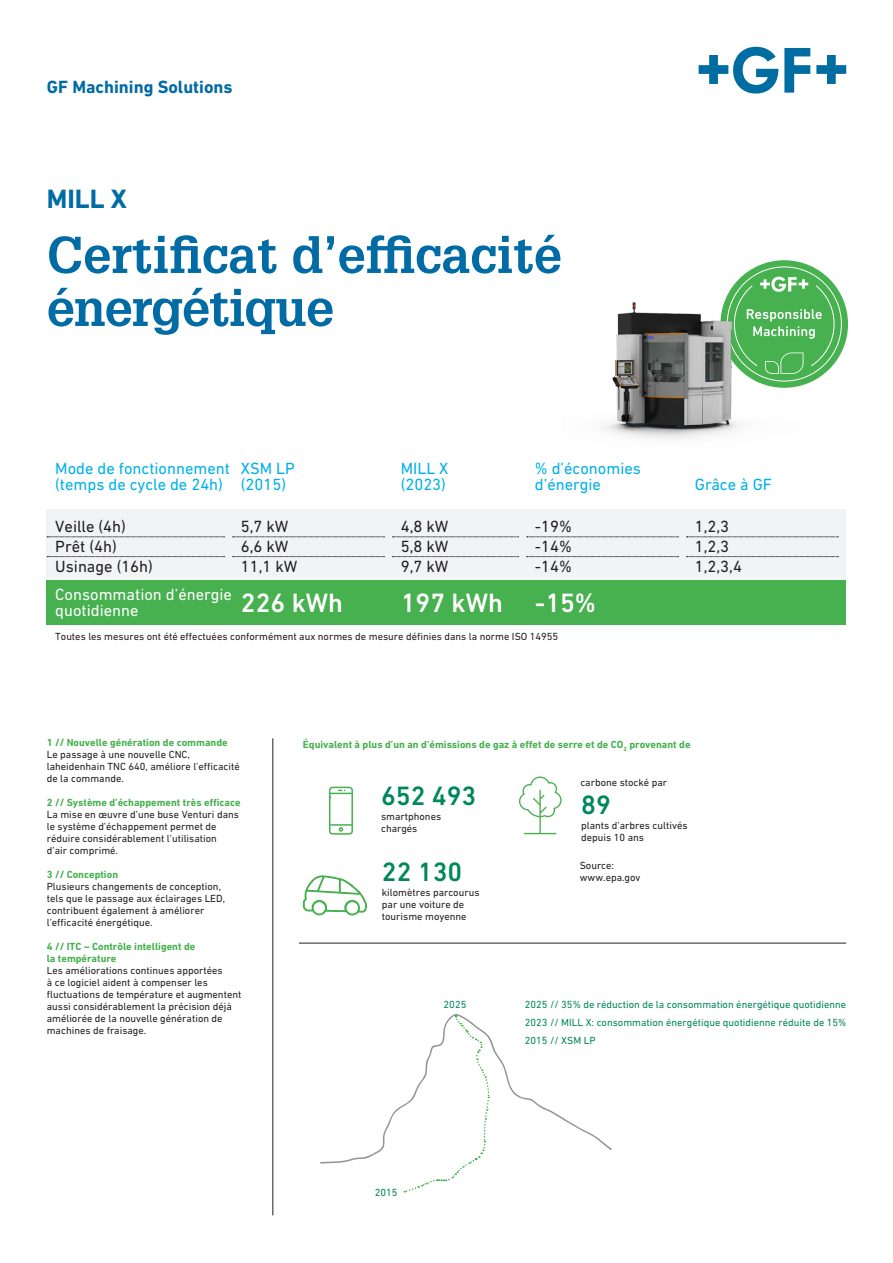
<style>
.page{position:relative;width:893px;height:1263px;background:#fff}
.page>*{position:absolute;margin:0;border:0;box-sizing:border-box;transform-origin:0 0}
.Headline_60pt__black_or_white{font:700 50.55px/52.9px "Glypha LT Pro";color:#006ba4}
.Copy_text_9pt__black__color_or_white{font:500 27px "DIN Next W1 G";color:#fff}
.Copy_text_9pt__black__color_or_white-2{font:500 27px "DIN Next W1 G";color:#00875c}
.Division_name_12pt__GF_blue_or_white{font:700 27px "DIN Next W1 G";color:#006ba4}
.Division_name_12pt__GF_blue_or_white-2{font:700 18px "DIN Next W1 G";color:#006ba4}
.Copy_text_9pt__black__color_or_white-3{font:16.5px/16.5px "DIN Next W1 G";color:#00b0e9}
.Copy_text_9pt__black__color_or_white-4{font:16.5px "DIN Next W1 G";color:#231f20}
.Copy_text_9pt__black__color_or_white-5{font:16.5px/16.5px "DIN Next W1 G";color:#fff}
.Copy_text_9pt__black__color_or_white-6{font:10.5px/12px "DIN Next W1 G";color:#231f20}
.Copy_text_9pt__black__color_or_white-7{font:700 10.5px/12px "DIN Next W1 G";color:#47b04f}
.Copy_text_9pt__black__color_or_white-8{font:10.5px "DIN Next W1 G";color:#00875c}
</style>
<div class="page">
<svg style="left:720px;top:260px;width:128px;height:128px;background:#58b760"></svg>
<svg style="left:736px;top:277px;width:99px;height:97px;background:#69be6f"></svg>
<hr style="left:299px;top:943px;width:547px;height:1px;background:#231f20">
<svg style="left:699px;top:47px;width:79px;height:47px"></svg>
<svg style="left:784px;top:48px;width:26px;height:45px"></svg>
<svg style="left:816px;top:55px;width:30px;height:29px"></svg>
<hr style="left:273px;top:738px;width:1px;height:477px;background:#231f20">
<svg style="left:320px;top:1014px;width:292px;height:179px"></svg>
<img style="left:604px;top:282px;width:218px;height:157px">
<svg style="left:519px;top:776px;width:43px;height:58px"></svg>
<svg style="left:328px;top:786px;width:25px;height:49px"></svg>
<svg style="left:303px;top:875px;width:64px;height:41px"></svg>
<div style="left:47px;top:509px;width:799px;height:71px;background:#f2f3f4"></div>
<svg style="left:47px;top:537px;width:178px;height:1px"></svg>
<svg style="left:47px;top:556px;width:178px;height:1px"></svg>
<svg style="left:233px;top:537px;width:151px;height:1px"></svg>
<svg style="left:233px;top:556px;width:151px;height:1px"></svg>
<svg style="left:393px;top:537px;width:126px;height:1px"></svg>
<svg style="left:393px;top:556px;width:126px;height:1px"></svg>
<svg style="left:527px;top:537px;width:152px;height:1px"></svg>
<svg style="left:527px;top:556px;width:152px;height:1px"></svg>
<svg style="left:687px;top:537px;width:151px;height:1px"></svg>
<svg style="left:687px;top:556px;width:151px;height:1px"></svg>
<div style="left:47px;top:580px;width:799px;height:44px;background:#47b04f"></div>
<p class="Division_name_12pt__GF_blue_or_white-2" style="left:47px;top:76px;width:187px">GF Machining Solutions</p>
<p class="Division_name_12pt__GF_blue_or_white" style="left:47px;top:183px;width:82px">MILL X</p>
<p class="Headline_60pt__black_or_white" style="left:47px;top:227px;width:517px">Certificat d’efficacité énergétique</p>
<p class="Copy_text_9pt__black__color_or_white-3" style="left:55px;top:460px;width:176px">Mode de fonctionnement</p>
<p class="Copy_text_9pt__black__color_or_white-3" style="left:55px;top:476px;width:169px">(temps de cycle de 24h)</p>
<p class="Copy_text_9pt__black__color_or_white-4" style="left:55px;top:517px;width:72px">Veille (4h)</p>
<p class="Copy_text_9pt__black__color_or_white-4" style="left:55px;top:537px;width:63px">Prêt (4h)</p>
<p class="Copy_text_9pt__black__color_or_white-4" style="left:55px;top:557px;width:99px">Usinage (16h)</p>
<p class="Copy_text_9pt__black__color_or_white-3" style="left:241px;top:460px;width:56px">XSM LP</p>
<p class="Copy_text_9pt__black__color_or_white-3" style="left:241px;top:476px;width:47px">(2015)</p>
<p class="Copy_text_9pt__black__color_or_white-4" style="left:241px;top:517px;width:49px">5,7 kW</p>
<p class="Copy_text_9pt__black__color_or_white-4" style="left:241px;top:537px;width:49px">6,6 kW</p>
<p class="Copy_text_9pt__black__color_or_white-4" style="left:241px;top:557px;width:58px">11,1 kW</p>
<p class="Copy_text_9pt__black__color_or_white-3" style="left:401px;top:460px;width:49px">MILL X</p>
<p class="Copy_text_9pt__black__color_or_white-3" style="left:401px;top:476px;width:47px">(2023)</p>
<p class="Copy_text_9pt__black__color_or_white-4" style="left:401px;top:517px;width:49px">4,8 kW</p>
<p class="Copy_text_9pt__black__color_or_white-4" style="left:401px;top:537px;width:49px">5,8 kW</p>
<p class="Copy_text_9pt__black__color_or_white-4" style="left:401px;top:557px;width:49px">9,7 kW</p>
<p class="Copy_text_9pt__black__color_or_white-3" style="left:535px;top:460px;width:108px">% d’économies d’énergie</p>
<p class="Copy_text_9pt__black__color_or_white-4" style="left:535px;top:517px;width:38px">-19%</p>
<p class="Copy_text_9pt__black__color_or_white-4" style="left:535px;top:537px;width:38px">-14%</p>
<p class="Copy_text_9pt__black__color_or_white-4" style="left:535px;top:557px;width:38px">-14%</p>
<p class="Copy_text_9pt__black__color_or_white-5" style="left:55px;top:586px;width:178px">Consommation d’énergie quotidienne</p>
<p class="Copy_text_9pt__black__color_or_white" style="left:241px;top:587px;width:104px">226 kWh</p>
<p class="Copy_text_9pt__black__color_or_white" style="left:401px;top:587px;width:104px">197 kWh</p>
<p class="Copy_text_9pt__black__color_or_white" style="left:535px;top:587px;width:63px">-15%</p>
<p class="Copy_text_9pt__black__color_or_white-6" style="left:55px;top:630px;width:505px">Toutes les mesures ont été effectuées conformément aux normes de mesure définies dans la norme ISO 14955</p>
<p class="Copy_text_9pt__black__color_or_white-3" style="left:695px;top:476px;width:79px">Grâce à GF</p>
<p class="Copy_text_9pt__black__color_or_white-4" style="left:695px;top:517px;width:36px">1,2,3</p>
<p class="Copy_text_9pt__black__color_or_white-4" style="left:695px;top:537px;width:36px">1,2,3</p>
<p class="Copy_text_9pt__black__color_or_white-4" style="left:695px;top:557px;width:49px">1,2,3,4</p>
<p class="Copy_text_9pt__black__color_or_white-7" style="left:47px;top:737px;width:182px">1 // Nouvelle génération de commande</p>
<p class="Copy_text_9pt__black__color_or_white-6" style="left:47px;top:748px;width:195px">Le passage à une nouvelle CNC, laheidenhain TNC 640, améliore l’efficacité de la commande.</p>
<p class="Copy_text_9pt__black__color_or_white-7" style="left:47px;top:797px;width:195px">2 // Système d’échappement très efficace</p>
<p class="Copy_text_9pt__black__color_or_white-6" style="left:47px;top:808px;width:194px">La mise en œuvre d’une buse Venturi dans le système d’échappement permet de réduire considérablement l’utilisation d’air comprimé.</p>
<p class="Copy_text_9pt__black__color_or_white-7" style="left:47px;top:869px;width:73px">3 // Conception</p>
<p class="Copy_text_9pt__black__color_or_white-6" style="left:47px;top:880px;width:180px">Plusieurs changements de conception, tels que le passage aux éclairages LED, contribuent également à améliorer l’efficacité énergétique.</p>
<p class="Copy_text_9pt__black__color_or_white-7" style="left:47px;top:941px;width:150px">4 // ITC – Contrôle intelligent de la température</p>
<p class="Copy_text_9pt__black__color_or_white-6" style="left:47px;top:964px;width:196px">Les améliorations continues apportées<br>à ce logiciel aident à compenser les fluctuations de température et augmentent aussi considérablement la précision déjà améliorée de la nouvelle génération de machines de fraisage.</p>
<p class="Copy_text_9pt__black__color_or_white-7" style="left:303px;top:738px;width:389px">Équivalent à plus d’un an d’émissions de gaz à effet de serre et de CO<sub>2</sub> provenant de</p>
<p class="Copy_text_9pt__black__color_or_white-2" style="left:381px;top:780px;width:97px">652 493</p>
<p class="Copy_text_9pt__black__color_or_white-6" style="left:381px;top:810px;width:62px">smartphones chargés</p>
<p class="Copy_text_9pt__black__color_or_white-2" style="left:382px;top:856px;width:82px">22 130</p>
<p class="Copy_text_9pt__black__color_or_white-6" style="left:382px;top:886px;width:99px">kilomètres parcourus par une voiture de tourisme moyenne</p>
<p class="Copy_text_9pt__black__color_or_white-8" style="left:444px;top:998px;width:24px">2025</p>
<p class="Copy_text_9pt__black__color_or_white-6" style="left:580px;top:776px;width:88px">carbone stocké par</p>
<p class="Copy_text_9pt__black__color_or_white-6" style="left:581px;top:819px;width:108px">plants d’arbres cultivés depuis 10 ans</p>
<p class="Copy_text_9pt__black__color_or_white-2" style="left:581px;top:789px;width:31px">89</p>
<p class="Copy_text_9pt__black__color_or_white-6" style="left:580px;top:859px;width:36px">Source:</p>
<p class="Copy_text_9pt__black__color_or_white-6" style="left:580px;top:871px;width:62px">www.epa.gov</p>
<p class="Copy_text_9pt__black__color_or_white-8" style="left:525px;top:998px;width:323px">2025 // 35% de réduction de la consommation énergétique quotidienne</p>
<p class="Copy_text_9pt__black__color_or_white-8" style="left:525px;top:1016px;width:323px">2023 // MILL X: consommation énergétique quotidienne réduite de 15%</p>
<p class="Copy_text_9pt__black__color_or_white-8" style="left:525px;top:1034px;width:72px">2015 // XSM LP</p>
<p class="Copy_text_9pt__black__color_or_white-8" style="left:375px;top:1186px;width:24px">2015</p>
</div>
